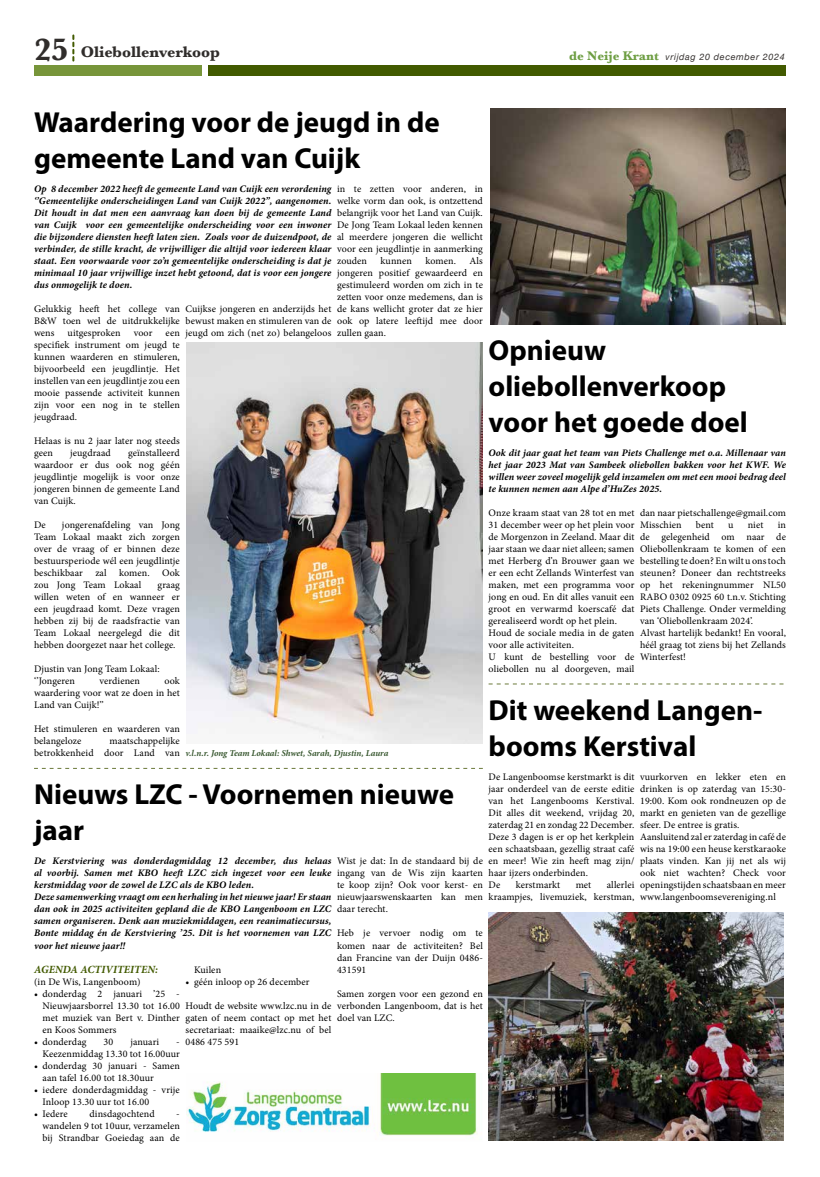
<style>
.page{position:relative;width:820px;height:1177px;background:#fff}
.page>*{position:absolute;margin:0;border:0;box-sizing:border-box;transform-origin:0 0}
.t1{font:700 29px/36px "Myriad Pro";color:#000}
.t2{font:700 16px "Baskerville";color:#302d2b}
.t3{font:italic 700 11px "Minion Pro";color:#425a00}
.t4{font:10px/12px "Minion Pro";letter-spacing:.01em;color:#000;text-align:justify}
.t5{font:italic 700 10px/12px "Minion Pro";letter-spacing:.01em;color:#000;text-align:justify}
.t6{font:italic 700 9px "Minion Pro";letter-spacing:-.005em;color:#395830}
.t7{font:italic 9px "Helvetica Neue";letter-spacing:.07em;color:#34302e}
.s1{font-size:32px}
.s2{font-family:"Baskerville";font-weight:700;font-style:normal;font-size:13px;color:#6e9e43}
</style>
<div class="page">
<div style="left:34px;top:65px;width:167px;height:11px;background:#77953a"></div>
<div style="left:208px;top:65px;width:577px;height:11px;background:#425a00"></div>
<svg style="left:72px;top:35px;width:2px;height:26px"></svg>
<svg style="left:34px;top:768px;width:448px;height:1px"></svg>
<svg style="left:488px;top:683px;width:295px;height:1px"></svg>
<img style="left:187px;top:342px;width:295px;height:401px">
<img style="left:490px;top:109px;width:295px;height:215px">
<img style="left:488px;top:912px;width:295px;height:228px">
<img style="left:187px;top:1073px;width:291px;height:67px">
<h2 class="t2" style="left:34px;top:41px;width:187px"><span class="s1">25</span> Oliebollenverkoop</h2>
<p class="t7" style="left:569px;top:50px;width:217px"><span class="s2">de Neije Krant</span> vrijdag 20 december 2024</p>
<h1 class="t1" style="left:34px;top:103px;width:407px">Waardering voor de jeugd in de gemeente Land van Cuijk</h1>
<p class="t5" style="left:34px;top:183px;width:299px">Op 8 december 2022 heeft de gemeente Land van Cuijk een verordening ‘’Gemeentelijke onderscheidingen Land van Cuijk 2022’’, aangenomen.<br>Dit houdt in dat men een aanvraag kan doen bij de gemeente Land van Cuijk voor een gemeentelijke onderscheiding voor een inwoner die bijzondere diensten heeft laten zien. Zoals voor de duizendpoot, de verbinder, de stille kracht, de vrijwilliger die altijd voor iedereen klaar staat. Een voorwaarde voor zo’n gemeentelijke onderscheiding is dat je minimaal 10 jaar vrijwillige inzet hebt getoond, dat is voor een jongere dus onmogelijk te doen.</p>
<p class="t4" style="left:34px;top:303px;width:147px">Gelukkig heeft het college van B&amp;W toen wel de uitdrukkelijke wens</p>
<p class="t4" style="left:337px;top:183px;width:147px">in te zetten voor anderen, in welke vorm dan ook, is ontzettend belangrijk voor het Land van Cuijk.<br>De Jong Team Lokaal leden kennen al meerdere jongeren die wellicht voor een jeugdlintje in aanmerking zouden</p>
<p class="t4" style="left:337px;top:255px;width:147px;text-indent:132px">Als jongeren positief gewaardeerd en gestimuleerd worden om zich in te zetten voor onze medemens, dan is de kans wellicht groter dat ze hier ook op latere leeftijd mee door zullen gaan.</p>
<p class="t4" style="left:380px;top:255px;width:33px">kunnen</p>
<p class="t4" style="left:425px;top:255px;width:32px">komen.</p>
<p class="t4" style="left:185px;top:303px;width:147px">Cuijkse jongeren en anderzijds het bewust maken en stimuleren van de jeugd om zich (net zo) belangeloos</p>
<p class="t4" style="left:68px;top:327px;width:54px">uitgesproken</p>
<p class="t4" style="left:134px;top:327px;width:20px">voor</p>
<p class="t4" style="left:34px;top:327px;width:147px;text-indent:131px">een specifiek instrument om jeugd te kunnen waarderen en stimuleren, bijvoorbeeld een jeugdlintje. Het instellen van een jeugdlintje zou een mooie passende activiteit kunnen zijn voor een nog in te stellen jeugdraad.</p>
<p class="t4" style="left:34px;top:435px;width:147px">Helaas is nu 2 jaar later nog steeds geen</p>
<h1 class="t1" style="left:488px;top:331px;width:261px">Opnieuw oliebollenverkoop voor het goede doel</h1>
<p class="t5" style="left:488px;top:447px;width:299px">Ook dit jaar gaat het team van Piets Challenge met o.a. Millenaar van het jaar 2023 Mat van Sambeek oliebollen bakken voor het KWF. We willen weer zoveel mogelijk geld inzamelen om met een mooi bedrag deel te kunnen nemen aan Alpe d’HuZes 2025.</p>
<p class="t4" style="left:488px;top:507px;width:147px;text-align:left">Onze kraam staat van 28 tot en met<br>31 december weer op het plein voor de Morgenzon in Zeeland. Maar dit jaar staan we daar niet alleen; samen met Herberg d’n Brouwer gaan we er een echt Zellands Winterfest van maken, met een programma voor jong en oud. En dit alles vanuit een groot en verwarmd koerscafé dat gerealiseerd wordt op het plein.<br>Houd de sociale media in de gaten voor alle activiteiten.<br>U kunt de bestelling voor de oliebollen nu al doorgeven, mail</p>
<p class="t4" style="left:639px;top:507px;width:147px">dan naar pietschallenge@gmail.com<br>Misschien</p>
<p class="t4" style="left:34px;top:447px;width:147px;text-indent:94px">geïnstalleerd waardoor er dus ook nog géén jeugdlintje mogelijk is voor onze jongeren binnen de gemeente Land van Cuijk.</p>
<p class="t4" style="left:34px;top:519px;width:13px">De</p>
<p class="t4" style="left:70px;top:447px;width:42px">jeugdraad</p>
<p class="t4" style="left:695px;top:519px;width:20px">bent</p>
<p class="t4" style="left:727px;top:519px;width:7px">u</p>
<p class="t4" style="left:747px;top:519px;width:17px">niet</p>
<p class="t4" style="left:34px;top:519px;width:147px;text-indent:28px">jongerenafdeling van Jong Team Lokaal maakt zich zorgen over de vraag of er binnen deze bestuursperiode wél een jeugdlintje beschikbaar zal komen. Ook zou Jong Team Lokaal</p>
<p class="t4" style="left:639px;top:519px;width:147px;text-align:left;text-indent:137px">in de gelegenheid om naar de<br>Oliebollenkraam te komen of een bestelling te doen? En wilt u ons toch steunen? Doneer dan rechtstreeks op het rekeningnummer NL50<br>RABO 0302 0925 60 t.n.v. Stichting<br>Piets Challenge. Onder vermelding van ‘Oliebollenkraam 2024’.<br>Alvast hartelijk bedankt! En vooral, héél graag tot ziens bij het Zellands<br>Winterfest!</p>
<h1 class="t1" style="left:488px;top:691px;width:275px">Dit weekend Langen&shy;booms Kerstival</h1>
<p class="t4" style="left:488px;top:771px;width:147px;text-align:left">De Langenboomse kerstmarkt is dit jaar onderdeel van de eerste editie van het Langenbooms Kerstival.<br>Dit alles dit weekend, vrijdag 20, zaterdag 21 en zondag 22 December.<br>Deze 3 dagen is er op het kerkplein een schaatsbaan, gezellig straat café en meer! Wie zin heeft mag zijn/ haar ijzers onderbinden.<br>De</p>
<p class="t4" style="left:34px;top:579px;width:147px;text-indent:123px">graag willen weten of en wanneer er een jeugdraad komt. Deze vragen hebben zij bij de raadsfractie van Team Lokaal neergelegd die dit hebben doorgezet naar het college.</p>
<p class="t4" style="left:34px;top:663px;width:127px">Djustin van Jong Team Lokaal: ‘’Jongeren</p>
<p class="t4" style="left:34px;top:675px;width:147px;text-indent:130px">ook waardering voor wat ze doen in het Land van Cuijk!’’</p>
<p class="t4" style="left:34px;top:723px;width:147px">Het stimuleren en waarderen van belangeloze</p>
<p class="t4" style="left:99px;top:675px;width:42px">verdienen</p>
<p class="t4" style="left:34px;top:735px;width:147px;text-align:right">maatschappelijke<br>betrokkenheid door Land van</p>
<p class="t6" style="left:185px;top:747px;width:204px">v.l.n.r. Jong Team Lokaal: Shwet, Sarah, Djustin, Laura</p>
<p class="t4" style="left:639px;top:771px;width:147px;text-align:left">vuurkorven en lekker eten en drinken is op zaterdag van 15:30-<br>19:00. Kom ook rondneuzen op de markt en genieten van de gezellige sfeer. De entree is gratis.<br>Aansluitend zal er zaterdag in café de wis na 19:00 een heuse kerstkaraoke plaats vinden. Kan jij net als wij ook niet wachten? Check voor openingstijden schaatsbaan en meer www.langenboomsevereniging.nl</p>
<h1 class="t1" style="left:34px;top:775px;width:421px">Nieuws LZC - Voornemen nieuwe jaar</h1>
<p class="t5" style="left:34px;top:855px;width:299px;text-align:left">De Kerstviering was donderdagmiddag 12 december, dus helaas al voorbij. Samen met KBO heeft LZC zich ingezet voor een leuke kerstmiddag voor de zowel de LZC als de KBO leden.<br>Deze samenwerking vraagt om een herhaling in het nieuwe jaar! Er staan dan ook in 2025 activiteiten gepland die de KBO Langenboom en LZC samen organiseren. Denk aan muziekmiddagen, een reanimatiecursus, Bonte middag én de Kerstviering ’25. Dit is het voornemen van LZC voor het nieuwe jaar!!</p>
<p class="t3" style="left:34px;top:961px;width:125px">AGENDA ACTIVITEITEN:</p>
<p class="t4" style="left:34px;top:975px;width:108px">(in De Wis, Langenboom)</p>
<p class="t4" style="left:43px;top:987px;width:139px;text-indent:-8px">• donderdag 2 januari ’25 - Nieuwjaarsborrel 13.30 tot 16.00 met muziek van Bert v. Dinther en Koos Sommers</p>
<p class="t4" style="left:34px;top:1035px;width:54px">• donderdag</p>
<p class="t4" style="left:103px;top:1035px;width:11px">30</p>
<p class="t4" style="left:130px;top:1035px;width:30px">januari</p>
<p class="t4" style="left:337px;top:855px;width:147px">Wist je dat: In de standaard bij de ingang van de Wis zijn kaarten te koop zijn? Ook voor kerst- en nieuwjaarswenskaarten kan men daar terecht.</p>
<p class="t4" style="left:337px;top:927px;width:147px">Heb je vervoer nodig om te komen naar de activiteiten? Bel dan Francine van der Duijn 0486- 431591</p>
<p class="t4" style="left:337px;top:987px;width:147px">Samen zorgen voor een gezond en verbonden Langenboom, dat is het doel van LZC.</p>
<p class="t4" style="left:488px;top:879px;width:147px;text-align:right">allerlei<br>kraampjes, livemuziek, kerstman,</p>
<p class="t4" style="left:515px;top:879px;width:46px">kerstmarkt</p>
<p class="t4" style="left:575px;top:879px;width:17px">met</p>
<p class="t4" style="left:194px;top:963px;width:29px">Kuilen</p>
<p class="t4" style="left:185px;top:975px;width:125px">• géén inloop op 26 december</p>
<p class="t4" style="left:185px;top:999px;width:147px">Houdt de website www.lzc.nu in de gaten of neem contact op met het secretariaat: maaike@lzc.nu of bel 0486 475 591</p>
<p class="t4" style="left:43px;top:1035px;width:139px;text-align:right">-<br>Keezenmiddag 13.30 tot 16.00uur</p>
<p class="t4" style="left:43px;top:1059px;width:139px;text-indent:-8px">• donderdag 30 januari - Samen aan tafel 16.00 tot 18.30uur</p>
<p class="t4" style="left:43px;top:1083px;width:139px;text-indent:-8px">• iedere donderdagmiddag - vrije<br>Inloop 13.30 uur tot 16.00</p>
<p class="t4" style="left:34px;top:1107px;width:35px">• Iedere</p>
<p class="t4" style="left:89px;top:1107px;width:67px">dinsdagochtend</p>
<p class="t4" style="left:43px;top:1107px;width:139px;text-indent:134px">- wandelen 9 tot 10uur, verzamelen bij Strandbar Goeiedag aan de</p>
</div>
